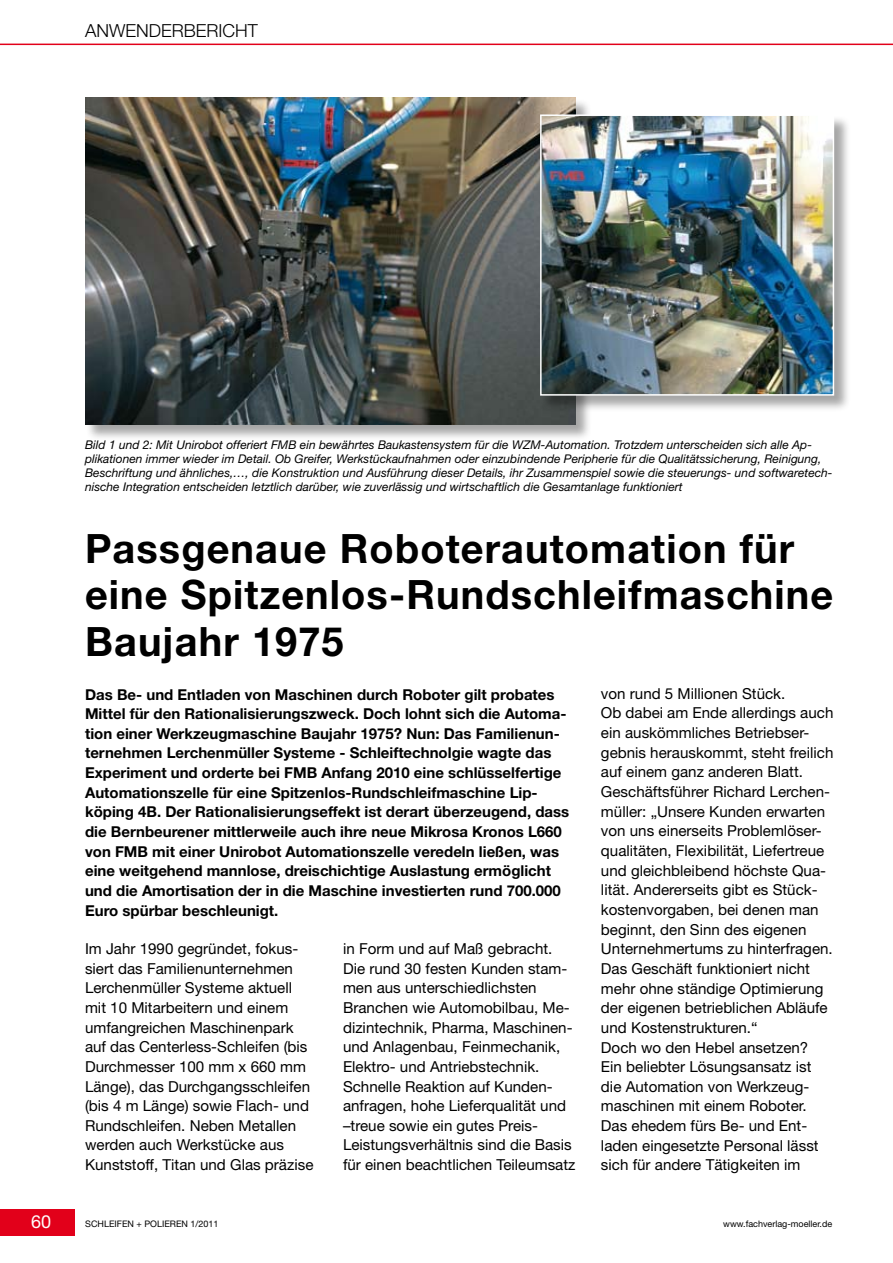
<style>
.page{position:relative;width:893px;height:1263px;background:#fff}
.page>*{position:absolute;margin:0;border:0;box-sizing:border-box;transform-origin:0 0}
.t1{font:700 40.5px/46.5px "Helvetica Neue";letter-spacing:.03em;color:#000}
.t2{font:300 18px "Helvetica Neue";color:#000}
.t3{font:18px "Helvetica Neue";color:#fff}
.t4{font:15.15px/19.6px "Helvetica Neue";color:#000}
.t5{font:700 15px/19.6px "Helvetica Neue";color:#000}
.t6{font:italic 12px/14.2px "Helvetica Neue";color:#000}
.t7{font:9px "Helvetica Neue";color:#000}
</style>
<div class="page">
<div style="left:0;top:1209px;width:74px;height:27px;background:#e2001a"></div>
<svg style="left:0;top:43px;width:893px;height:2px"></svg>
<div style="left:85px;top:98px;width:507px;height:343px;background:#000;opacity:.35"></div>
<img style="left:85px;top:98px;width:490px;height:326px">
<div style="left:540px;top:115px;width:311px;height:297px;background:#000;opacity:.35"></div>
<img style="left:543px;top:117px;width:288px;height:276px">
<div style="left:540px;top:114px;width:294px;height:282px;border:2px solid #fff"></div>
<p class="t2" style="left:85px;top:19px;width:174px">ANWENDERBERICHT</p>
<p class="t3" style="left:31px;top:1211px;width:22px">60</p>
<p class="t6" style="left:85px;top:437px;width:749px">Bild 1 und 2: Mit Unirobot offeriert FMB ein bewährtes Baukastensystem für die WZM-Automation. Trotzdem unterscheiden sich alle Ap&shy;plikationen immer wieder im Detail. Ob Greifer, Werkstückaufnahmen oder einzubindende Peripherie für die Qualitätssicherung, Reinigung, Beschriftung und ähnliches,…, die Konstruktion und Ausführung dieser Details, ihr Zusammenspiel sowie die steuerungs- und softwaretech&shy;nische Integration entscheiden letztlich darüber, wie zuverlässig und wirtschaftlich die Gesamtanlage funktioniert</p>
<h1 class="t1" style="left:85px;top:524px;width:750px">Passgenaue Roboterautomation für eine Spitzenlos-Rundschleifmaschine<br>Baujahr 1975</h1>
<p class="t5" style="left:85px;top:684px;width:486px">Das Be- und Entladen von Maschinen durch Roboter gilt probates Mittel für den Rationalisierungszweck. Doch lohnt sich die Automa&shy;tion einer Werkzeugmaschine Baujahr 1975? Nun: Das Familienun&shy;ternehmen Lerchenmüller Systeme - Schleiftechnolgie wagte das Experiment und orderte bei FMB Anfang 2010 eine schlüsselfertige Automationszelle für eine Spitzenlos-Rundschleifmaschine Lip&shy;köping 4B. Der Rationalisierungseffekt ist derart überzeugend, dass die Bernbeurener mittlerweile auch ihre neue Mikrosa Kronos L660 von FMB mit einer Unirobot Automationszelle veredeln ließen, was eine weitgehend mannlose, dreischichtige Auslastung ermöglicht und die Amortisation der in die Maschine investierten rund 700.000<br>Euro spürbar beschleunigt.</p>
<p class="t4" style="left:85px;top:938px;width:230px">Im Jahr 1990 gegründet, fokus&shy;siert das Familienunternehmen<br>Lerchenmüller Systeme aktuell mit 10 Mitarbeitern und einem umfangreichen Maschinenpark auf das Centerless-Schleifen (bis<br>Durchmesser 100 mm x 660 mm<br>Länge), das Durchgangsschleifen (bis 4 m Länge) sowie Flach- und<br>Rundschleifen. Neben Metallen werden auch Werkstücke aus<br>Kunststoff, Titan und Glas präzise</p>
<p class="t4" style="left:343px;top:938px;width:234px">in Form und auf Maß gebracht.<br>Die rund 30 festen Kunden stam&shy;men aus unterschiedlichsten<br>Branchen wie Automobilbau, Me&shy;dizintechnik, Pharma, Maschinen&shy;und Anlagenbau, Feinmechanik,<br>Elektro- und Antriebstechnik.<br>Schnelle Reaktion auf Kunden&shy;anfragen, hohe Lieferqualität und –treue sowie ein gutes Preis-<br>Leistungsverhältnis sind die Basis für einen beachtlichen Teileumsatz</p>
<p class="t4" style="left:601px;top:683px;width:234px">von rund 5 Millionen Stück.<br>Ob dabei am Ende allerdings auch ein auskömmliches Betriebser&shy;gebnis herauskommt, steht freilich auf einem ganz anderen Blatt.<br>Geschäftsführer Richard Lerchen&shy;müller: „Unsere Kunden erwarten von uns einerseits Problemlöser&shy;qualitäten, Flexibilität, Liefertreue und gleichbleibend höchste Qua&shy;lität. Andererseits gibt es Stück&shy;kostenvorgaben, bei denen man beginnt, den Sinn des eigenen<br>Unternehmertums zu hinterfragen.<br>Das Geschäft funktioniert nicht mehr ohne ständige Optimierung der eigenen betrieblichen Abläufe und Kostenstrukturen.“<br>Doch wo den Hebel ansetzen?<br>Ein beliebter Lösungsansatz ist die Automation von Werkzeug&shy;maschinen mit einem Roboter.<br>Das ehedem fürs Be- und Ent&shy;laden eingesetzte Personal lässt sich für andere Tätigkeiten im</p>
<p class="t7" style="left:85px;top:1219px;width:135px">SCHLEIFEN + POLIEREN 1/2011</p>
<p class="t7" style="left:723px;top:1219px;width:110px">www.fachverlag-moeller.de</p>
</div>
